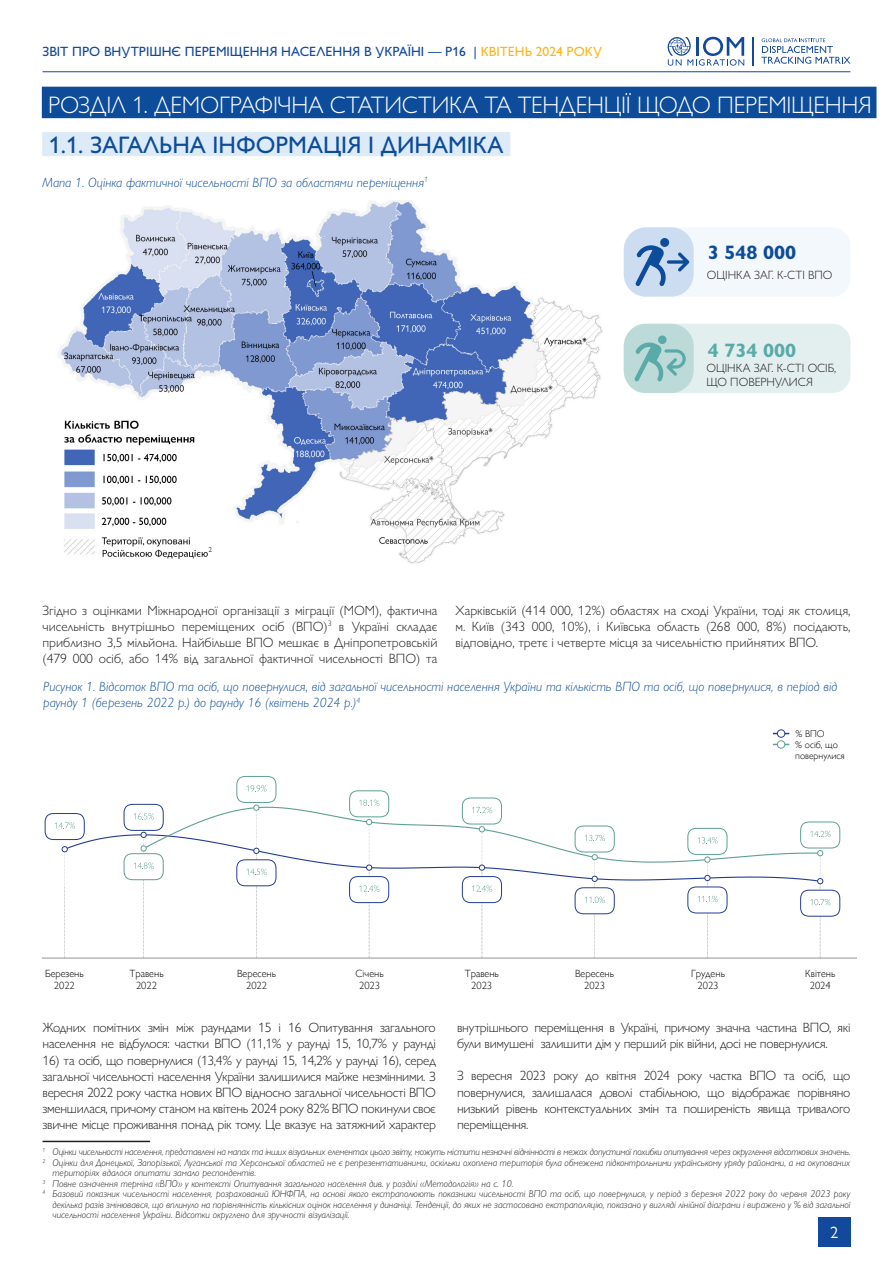
<style>
.page{position:relative;width:893px;height:1263px;background:#fff}
.page>*{position:absolute;margin:0;border:0;box-sizing:border-box;transform-origin:0 0}
.MAIN_SECTION_HEADING{font:300 24px "Gill Sans Nova";letter-spacing:-.01em;color:#fff}
.t1{font:500 24px "Gill Sans Nova";color:#0d4c9b}
.basic{font:700 19.5px "Gill Sans Nova";color:#5aaba8}
.basic-2{font:700 19.5px "Gill Sans Nova";color:#0d4c9b}
.t2{font:16.5px "Gill Sans Nova";color:#fff}
.basic-3{font:300 13.5px/16.2px "Gill Sans Nova";letter-spacing:-.02em;color:#231f20;text-align:justify}
.title_pic{font:italic 300 13.5px/16.2px "Gill Sans Nova";color:#0d4c9b}
.t3{font:500 13.5px "Gill Sans Nova";color:#13499c}
.basic-4{font:300 12px/14.4px "Gill Sans Nova";color:#231f20}
.t4{font:300 10.35px/12.5px "Gill Sans Nova";color:#000;text-align:center}
.t5{font:italic 300 9.9px/10.5px "Gill Sans Nova";color:#231f20}
.t6{font:italic 300 9.9px "Gill Sans Nova";letter-spacing:-.02em;color:#231f20}
.t7{font:300 9.75px/10.4px "Gill Sans Nova";color:#000}
.title_pic-2{font:7.05px "Gill Sans Nova";color:#231f20}
.s1{color:#fcb61c}
</style>
<div class="page">
<hr style="left:43px;top:71px;width:807px;height:1px;background:#13499c">
<svg style="left:752px;top:37px;width:1px;height:29px"></svg>
<svg style="left:668px;top:37px;width:76px;height:29px"></svg>
<svg style="left:761px;top:38px;width:89px;height:26px"></svg>
<div style="left:818px;top:1218px;width:32px;height:29px;background:#13499c"></div>
<div style="left:42px;top:132px;width:468px;height:24px;background:#dcebf7"></div>
<hr style="left:43px;top:958px;width:813px;height:1px;background:#939598">
<div style="left:236px;top:776px;width:40px;height:27px;border:1px solid #5fa093;border-radius:9px"></div>
<svg style="left:247px;top:785px;width:20px;height:7px"></svg>
<div style="left:349px;top:790px;width:40px;height:27px;border:1px solid #5fa093;border-radius:9px"></div>
<div style="left:462px;top:798px;width:40px;height:26px;border:1px solid #5fa093;border-radius:9px"></div>
<div style="left:800px;top:822px;width:40px;height:26px;border:1px solid #5fa093;border-radius:9px"></div>
<div style="left:800px;top:890px;width:40px;height:26px;border:1px solid #243d94;border-radius:9px"></div>
<div style="left:45px;top:813px;width:40px;height:27px;border:1px solid #243d94;border-radius:9px"></div>
<svg style="left:55px;top:800px;width:775px;height:158px"></svg>
<svg style="left:774px;top:729px;width:14px;height:20px"></svg>
<div style="left:42px;top:87px;width:834px;height:31px;background:#0d4c9b"></div>
<img style="left:58px;top:201px;width:545px;height:363px">
<div style="left:626px;top:227px;width:224px;height:70px;background:#f3f8fc;border-radius:18px"></div>
<div style="left:626px;top:324px;width:224px;height:69px;background:#e3efef;border-radius:18px"></div>
<div style="left:624px;top:227px;width:70px;height:70px;background:#ccddf1;border-radius:22px"></div>
<svg style="left:635px;top:238px;width:54px;height:48px"></svg>
<div style="left:624px;top:324px;width:70px;height:69px;background:#bbdad8;border-radius:22px"></div>
<svg style="left:634px;top:335px;width:52px;height:46px"></svg>
<hr style="left:43px;top:1141px;width:107px;height:1px;background:#231f20">
<svg style="left:209px;top:547px;width:4px;height:9px"></svg>
<p class="t3" style="left:43px;top:43px;width:561px">ЗВІТ ПРО ВНУТРІШНЄ ПЕРЕМІЩЕННЯ НАСЕЛЕННЯ В УКРАЇНІ — Р16 | <span class="s1">КВІТЕНЬ 2024 РОКУ</span></p>
<p class="MAIN_SECTION_HEADING" style="left:48px;top:90px;width:825px">РОЗДІЛ 1. ДЕМОГРАФІЧНА СТАТИСТИКА ТА ТЕНДЕНЦІЇ ЩОДО ПЕРЕМІЩЕННЯ</p>
<p class="t1" style="left:49px;top:130px;width:456px">1.1. ЗАГАЛЬНА ІНФОРМАЦІЯ І ДИНАМІКА</p>
<p class="title_pic" style="left:43px;top:174px;width:387px">Мапа 1. Оцінка фактичної чисельності ВПО за областями переміщення<sup>1</sup></p>
<p class="title_pic-2" style="left:209px;top:545px;width:5px">2</p>
<p class="basic-2" style="left:708px;top:240px;width:90px">3 548 000</p>
<p class="basic-4" style="left:707px;top:268px;width:127px">ОЦІНКА ЗАГ. К-СТІ ВПО</p>
<p class="basic" style="left:708px;top:338px;width:90px">4 734 000</p>
<p class="basic-4" style="left:706px;top:360px;width:131px">ОЦІНКА ЗАГ. К-СТІ ОСІБ,<br>ЩО ПОВЕРНУЛИСЯ</p>
<p class="basic-3" style="left:43px;top:602px;width:396px">Згідно з оцінками Міжнародної організації з міграції (МОМ), фактична чисельність внутрішньо переміщених осіб (ВПО)<sup>3</sup> в Україні складає приблизно 3,5 мільйона. Найбільше ВПО мешкає в Дніпропетровській (479 000 осіб, або 14% від загальної фактичної чисельності ВПО) та</p>
<p class="basic-3" style="left:455px;top:602px;width:396px">Харківській (414 000, 12%) областях на сході України, тоді як столиця, м. Київ (343 000, 10%), і Київська область (268 000, 8%) посідають, відповідно, третє і четверте місця за чисельністю прийнятих ВПО.</p>
<p class="title_pic" style="left:43px;top:678px;width:796px">Рисунок 1. Відсоток ВПО та осіб, що повернулися, від загальної чисельності населення України та кількість ВПО та осіб, що повернулися, в період від раунду 1 (березень 2022 р.) до раунду 16 (квітень 2024 р.)<sup>4</sup></p>
<p class="t7" style="left:795px;top:729px;width:44px">% ВПО<br>% осіб, що</p>
<p class="t7" style="left:795px;top:751px;width:51px">повернулися</p>
<p class="t4" style="left:237px;top:967px;width:40px">Вересень<br>2022</p>
<p class="t4" style="left:356px;top:967px;width:29px">Cічень<br>2023</p>
<p class="t4" style="left:575px;top:967px;width:40px">Вересень<br>2023</p>
<p class="t4" style="left:691px;top:967px;width:35px">Грудень<br>2023</p>
<p class="t4" style="left:805px;top:967px;width:32px">Квітень<br>2024</p>
<p class="t4" style="left:45px;top:967px;width:40px">Березень<br>2022</p>
<p class="t4" style="left:129px;top:967px;width:36px">Травень<br>2022</p>
<p class="t4" style="left:465px;top:967px;width:36px">Травень<br>2023</p>
<p class="basic-3" style="left:43px;top:1019px;width:395px">Жодних помітних змін між раундами 15 і 16 Опитування загального населення не відбулося: частки ВПО (11,1% у раунді 15, 10,7% у раунді</p>
<p class="basic-3" style="left:43px;top:1052px;width:395px">16) та осіб, що повернулися (13,4% у раунді 15, 14,2% у раунді 16), серед загальної чисельності населення України залишилися майже незмінними. З вересня 2022 року частка нових ВПО відносно загальної чисельності ВПО зменшилася, причому станом на квітень 2024 року 82% ВПО покинули своє звичне місце проживання понад рік тому. Це вказує на затяжний характер</p>
<p class="basic-3" style="left:457px;top:1019px;width:395px">внутрішнього переміщення в Україні, причому значна частина ВПО, які були вимушені залишити дім у перший рік війни, досі не повернулися.</p>
<p class="basic-3" style="left:457px;top:1067px;width:395px">З вересня 2023 року до квітня 2024 року частка ВПО та осіб, що повернулися, залишалася доволі стабільною, що відображає порівняно низький рівень контекстуальних змін та поширеність явища тривалого переміщення.</p>
<p class="t6" style="left:43px;top:1146px;width:809px"><sup>1</sup> Оцінки чисельності населення, представлені на мапах та інших візуальних елементах цього звіту, можуть містити незначні відмінності в межах допустимої похибки опитування через округлення відсоткових значень.</p>
<p class="t5" style="left:53px;top:1157px;width:799px;text-indent:-10px"><sup>2</sup> Оцінки для Донецької, Запорізької, Луганської та Херсонської областей не є репрезентативними, оскільки охоплена територія була обмежена підконтрольними українському уряду районами, а на окупованих територіях вдалося опитати замало респондентів.</p>
<p class="t5" style="left:43px;top:1178px;width:472px"><sup>3</sup> Повне означення терміна «ВПО» у контексті Опитування загального населення див. у розділі «Методологія» на с. 10.</p>
<p class="t5" style="left:53px;top:1189px;width:799px;text-align:justify;text-indent:-10px"><sup>4</sup> Базовий показник чисельності населення, розрахований ЮНФПА, на основі якого екстраполюють показники чисельності ВПО та осіб, що повернулися, у період з березня 2022 року до червня 2023 року декілька разів змінювався, що вплинуло на порівнянність кількісних оцінок населення у динаміці. Тенденції, до яких не застосовано екстраполяцію, показано у вигляді лінійної діаграми і виражено у % від загальної чисельності населення України. Відсотки округлено для зручності візуалізації.</p>
<p class="t2" style="left:830px;top:1223px;width:10px">2</p>
</div>
